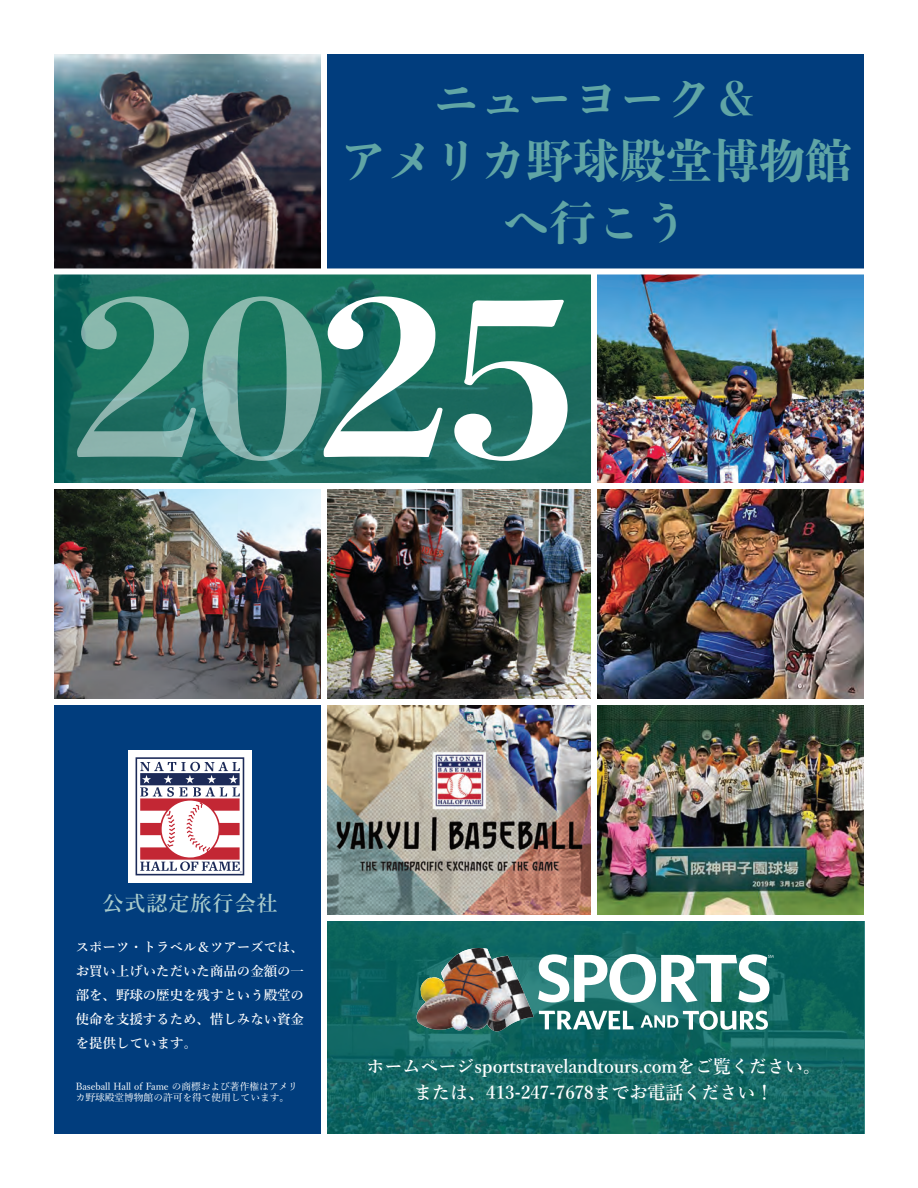
<style>
.page{position:relative;width:918px;height:1188px;background:#fff}
.page>*{position:absolute;margin:0;border:0;box-sizing:border-box;transform-origin:0 0}
.t1{font:800 214.5px "Yu Min";color:rgb(255 255 255/.5);scale:1.1 1}
.t2{font:800 46.5px/61.8px "Yu Min";color:#60a5a5;text-align:center}
.t3{font:600 21px "Yu Min";letter-spacing:.05em;color:#a9cbcb}
.t4{font:600 18px "Yu Min";color:#fff}
.t5{font:600 13.5px/24px "Yu Min";letter-spacing:-.005em;color:#fff;text-align:justify}
.t6{font:500 9.75px/11.9px "Yu Min";letter-spacing:-.005em;color:#fff}
.s1{color:#fff}
</style>
<div class="page">
<img style="left:597px;top:705px;width:267px;height:210px">
<div style="left:324px;top:918px;width:540px;height:216px;background:#006a64;opacity:.8"></div>
<div style="left:54px;top:702px;width:270px;height:432px;background:#013d7d"></div>
<div style="left:324px;top:54px;width:540px;height:217px;background:#013d7d"></div>
<div style="left:54px;top:271px;width:548px;height:215px;background:#006a64;opacity:.8"></div>
<img style="left:54px;top:54px;width:267px;height:214px">
<img style="left:597px;top:274px;width:267px;height:209px">
<img style="left:54px;top:489px;width:267px;height:210px">
<img style="left:327px;top:489px;width:264px;height:210px">
<img style="left:597px;top:489px;width:267px;height:210px">
<img style="left:327px;top:705px;width:264px;height:210px">
<div style="left:321px;top:27px;width:6px;height:244px;background:#fff"></div>
<div style="left:321px;top:486px;width:6px;height:675px;background:#fff"></div>
<div style="left:591px;top:271px;width:6px;height:647px;background:#fff"></div>
<div style="left:27px;top:268px;width:864px;height:6px;background:#fff"></div>
<div style="left:24px;top:483px;width:864px;height:6px;background:#fff"></div>
<div style="left:27px;top:699px;width:864px;height:6px;background:#fff"></div>
<div style="left:324px;top:915px;width:567px;height:6px;background:#fff"></div>
<img style="left:416px;top:948px;width:357px;height:85px">
<div style="left:128px;top:750px;width:123px;height:133px;background:#fff"></div>
<svg style="left:136px;top:757px;width:108px;height:118px"></svg>
<p class="t2" style="left:340px;top:74px;width:513px">ニューヨーク＆<br>アメリカ野球殿堂博物館へ行こう</p>
<p class="t1" style="left:67px;top:298px;width:468px">20<span class="s1">25</span></p>
<p class="t3" style="left:102px;top:895px;width:177px">公式認定旅行会社</p>
<p class="t5" style="left:76px;top:937px;width:230px">スポーツ・トラベル＆ツアーズでは、お買い上げいただいた商品の金額の一部を、野球の歴史を残すという殿堂の使命を支援するため、惜しみない資金を提供しています。</p>
<p class="t6" style="left:76px;top:1081px;width:224px">Baseball Hall of Fame の商標および著作権はアメリカ野球殿堂博物館の許可を得て使用しています。</p>
<p class="t4" style="left:367px;top:1060px;width:456px">ホームページsportstravelandtours.comをご覧ください。</p>
<p class="t4" style="left:414px;top:1086px;width:361px">または、413-247-7678までお電話ください！</p>
</div>
